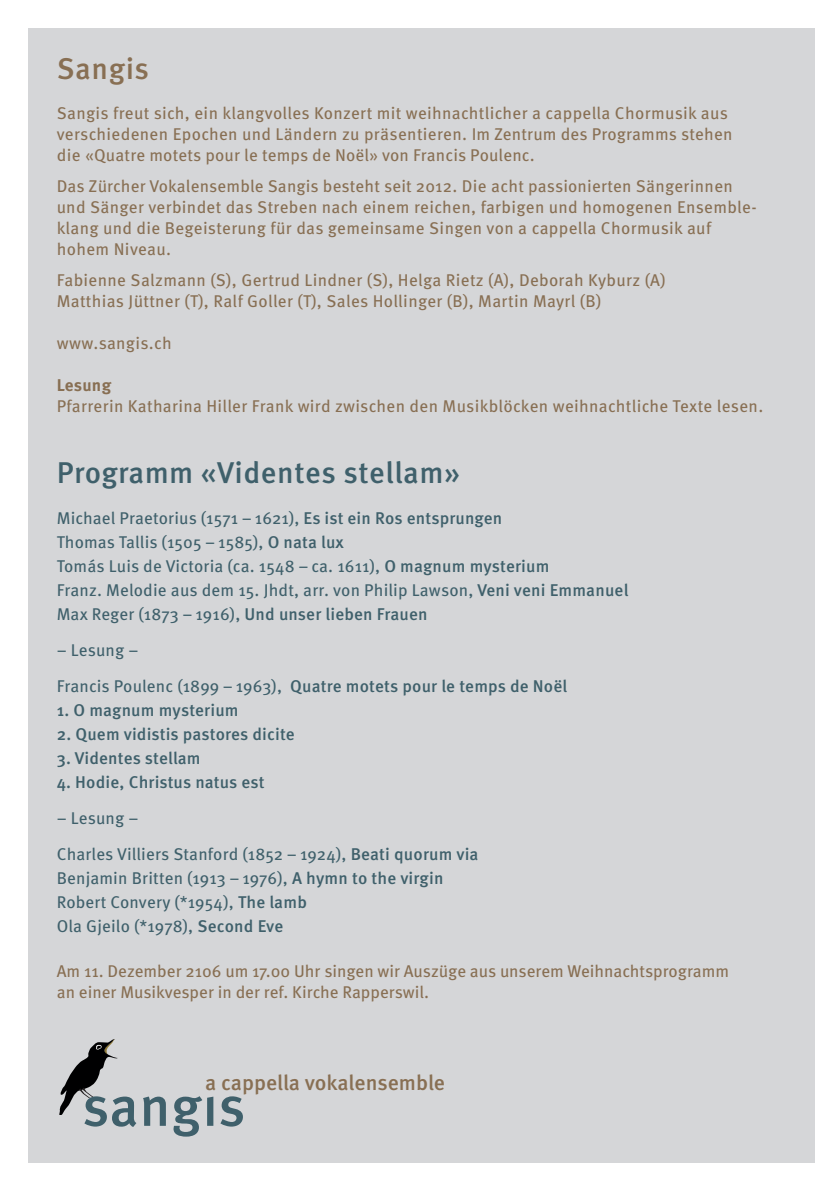
<style>
.page{position:relative;width:840px;height:1191px;background:#fff}
.page>*{position:absolute;margin:0;border:0;box-sizing:border-box;transform-origin:0 0}
.t1{font:500 56.4px "Meta Pro";letter-spacing:.005em;color:#3f606b}
.t2{font:500 30px "Meta Pro";letter-spacing:.015em;color:#3f606b}
.t3{font:500 30px "Meta Pro";letter-spacing:.02em;color:#886f53}
.t4{font:500 21.4px "Meta Pro";letter-spacing:-.005em;color:#886f53}
.t5{font:17px/21px "Meta Pro";letter-spacing:.015em;color:#886f53}
.t6{font:17px/24px "Meta Pro";letter-spacing:.01em;color:#3f606b}
.t7{font:500 17px "Meta Pro";letter-spacing:.005em;color:#3f606b}
.t8{font:700 17px "Meta Pro";letter-spacing:.015em;color:#886f53}
.s1{font-weight:500}
</style>
<div class="page">
<div style="left:28px;top:28px;width:786px;height:1134px;background:#d5d6d8"></div>
<svg style="left:59px;top:1039px;width:59px;height:76px"></svg>
<h2 class="t3" style="left:57px;top:50px;width:94px">Sangis</h2>
<p class="t5" style="left:57px;top:103px;width:676px">Sangis freut sich, ein klangvolles Konzert mit weihnachtlicher a cappella Chormusik aus verschiedenen Epochen und Ländern zu präsentieren. Im Zentrum des Programms stehen die «Quatre motets pour le temps de Noël» von Francis Poulenc.</p>
<p class="t5" style="left:57px;top:176px;width:701px">Das Zürcher Vokalensemble Sangis besteht seit 2012. Die acht passionierten Sängerinnen und Sänger verbindet das Streben nach einem reichen, farbigen und homogenen Ensemble&shy;klang und die Begeisterung für das gemeinsame Singen von a cappella Chormusik auf hohem Niveau.</p>
<p class="t5" style="left:57px;top:270px;width:610px">Fabienne Salzmann (S), Gertrud Lindner (S), Helga Rietz (A), Deborah Kyburz (A)<br>Matthias Jüttner (T), Ralf Goller (T), Sales Hollinger (B), Martin Mayrl (B)</p>
<p class="t5" style="left:57px;top:333px;width:116px">www.sangis.ch</p>
<p class="t8" style="left:57px;top:375px;width:56px">Lesung</p>
<p class="t5" style="left:57px;top:396px;width:707px">Pfarrerin Katharina Hiller Frank wird zwischen den Musikblöcken weihnachtliche Texte lesen.</p>
<h2 class="t2" style="left:57px;top:454px;width:404px">Programm «Videntes stellam»</h2>
<p class="t6" style="left:57px;top:506px;width:573px">Michael Praetorius (1571 – 1621), <span class="s1">Es ist ein Ros entsprungen<br></span>Thomas Tallis (1505 – 1585), <span class="s1">O nata lux<br></span>Tomás Luis de Victoria (ca. 1548 – ca. 1611), <span class="s1">O magnum mysterium<br></span>Franz. Melodie aus dem 15. Jhdt, arr. von Philip Lawson, <span class="s1">Veni veni Emmanuel </span>Max Reger (1873 – 1916), <span class="s1">Und unser lieben Frauen</span></p>
<p class="t6" style="left:57px;top:632px;width:511px;line-height:36px">– Lesung –<br>Francis Poulenc (1899 – 1963), <span class="s1">Quatre motets pour le temps de Noël</span></p>
<p class="t7" style="left:57px;top:699px;width:183px">1. O magnum mysterium</p>
<p class="t7" style="left:57px;top:723px;width:239px">2. Quem vidistis pastores dicite</p>
<p class="t7" style="left:57px;top:747px;width:145px">3. Videntes stellam</p>
<p class="t7" style="left:57px;top:771px;width:209px">4. Hodie, Christus natus est</p>
<p class="t6" style="left:57px;top:800px;width:423px;line-height:36px">– Lesung –<br>Charles Villiers Stanford (1852 – 1924), <span class="s1">Beati quorum via</span></p>
<p class="t6" style="left:57px;top:866px;width:388px">Benjamin Britten (1913 – 1976), <span class="s1">A hymn to the virgin<br></span>Robert Convery (*1954), <span class="s1">The lamb<br></span>Ola Gjeilo (*1978), <span class="s1">Second Eve</span></p>
<p class="t5" style="left:57px;top:961px;width:673px">Am 11. Dezember 2106 um 17.00 Uhr singen wir Auszüge aus unserem Weihnachtsprogramm an einer Musikvesper in der ref. Kirche Rapperswil.</p>
<p class="t4" style="left:205px;top:1069px;width:241px">a cappella vokalensemble</p>
<h1 class="t1" style="left:82px;top:1070px;width:165px">sangis</h1>
</div>
